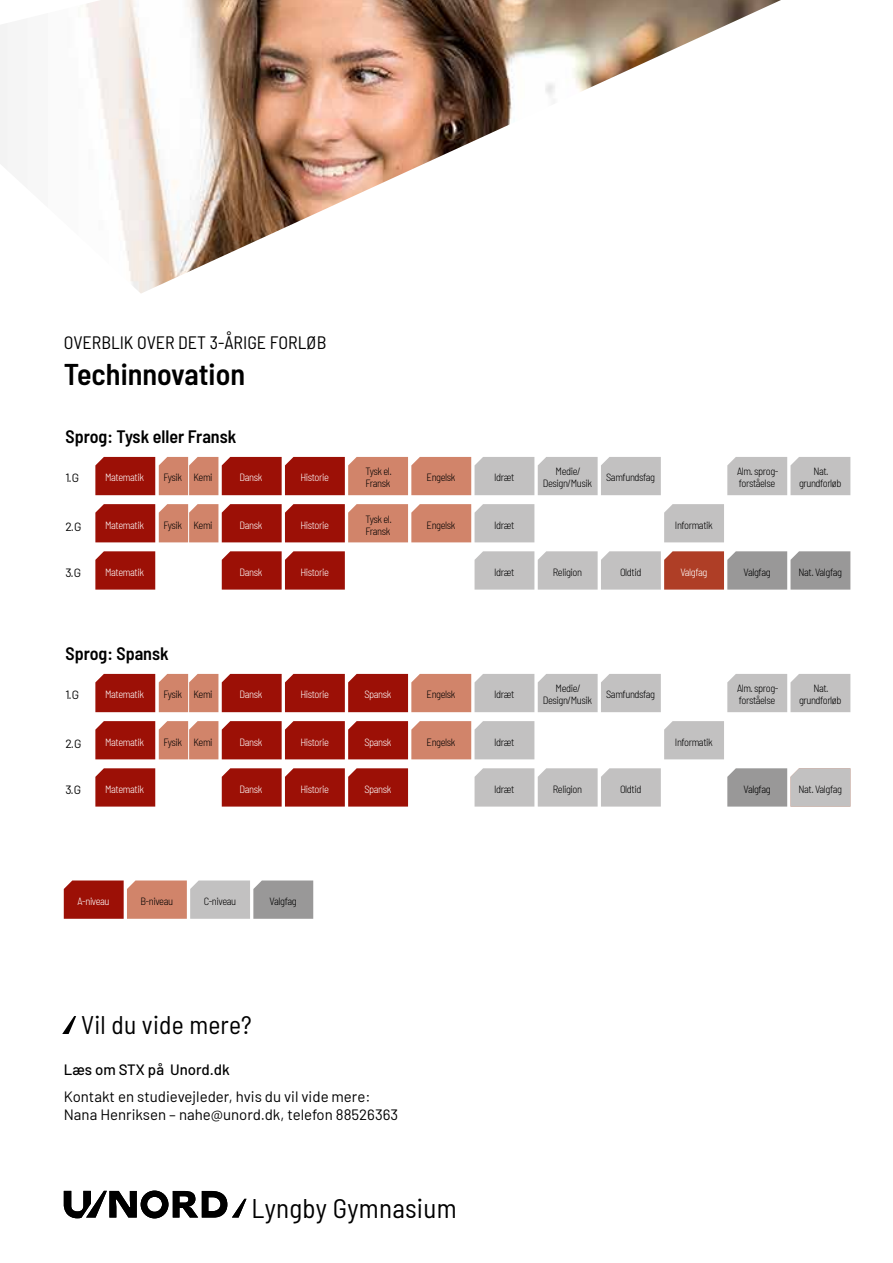
<style>
.page{position:relative;width:893px;height:1263px;background:#fff}
.page>*{position:absolute;margin:0;border:0;box-sizing:border-box;transform-origin:0 0}
.t1{font:600 semi-condensed 30px "Barlow";color:#000}
.t2{font:semi-condensed 27px "Barlow";letter-spacing:.01em;color:#000}
.t3{font:semi-condensed 25.5px "Barlow";letter-spacing:.01em;color:#000}
.t4{font:600 semi-condensed 18px "Barlow";color:#000}
.t5{font:semi-condensed 18px "Barlow";color:#000}
.t6{font:15px/18px "Barlow";color:#000}
.t7{font:500 15px "Barlow";color:#000}
.t8{font:12px "Barlow";color:#000}
.t9{font:300 semi-condensed 10.5px/12px "Barlow";letter-spacing:-.04em;color:#000}
.t10{font:300 semi-condensed 10.5px "Barlow";letter-spacing:-.04em;color:#fff}
</style>
<div class="page">
<img style="left:0;top:0;width:781px;height:293px">
<svg style="left:62px;top:1016px;width:14px;height:18px"></svg>
<svg style="left:64px;top:1190px;width:182px;height:28px"></svg>
<svg style="left:64px;top:880px;width:249px;height:39px;background:#b7847c"></svg>
<svg style="left:95px;top:551px;width:60px;height:39px;background:#9f190f"></svg>
<svg style="left:222px;top:551px;width:123px;height:39px;background:#a11e15"></svg>
<svg style="left:95px;top:504px;width:439px;height:38px;background:#bc6657"></svg>
<div style="left:664px;top:504px;width:60px;height:38px;background:#c2c1c1"></div>
<svg style="left:95px;top:457px;width:566px;height:38px;background:#be7a6f"></svg>
<div style="left:727px;top:457px;width:123px;height:38px;background:#c2c1c1"></div>
<svg style="left:475px;top:551px;width:375px;height:39px;background:#b7a5a1"></svg>
<div style="left:95px;top:768px;width:60px;height:38px;background:#9c1006"></div>
<svg style="left:95px;top:721px;width:439px;height:38px;background:#b5564a"></svg>
<svg style="left:222px;top:768px;width:186px;height:38px;background:#a11e14"></svg>
<div style="left:664px;top:721px;width:60px;height:38px;background:#c2c1c1"></div>
<svg style="left:95px;top:674px;width:566px;height:38px;background:#b96e65"></svg>
<div style="left:727px;top:674px;width:123px;height:38px;background:#c2c1c1"></div>
<svg style="left:727px;top:768px;width:123px;height:38px;background:#b1b0b0"></svg>
<svg style="left:475px;top:768px;width:186px;height:38px;background:#c5c4c4"></svg>
<h3 class="t5" style="left:64px;top:329px;width:264px">OVERBLIK OVER DET 3-ÅRIGE FORLØB</h3>
<h1 class="t1" style="left:64px;top:352px;width:183px">Techinnovation</h1>
<h3 class="t4" style="left:65px;top:424px;width:172px">Sprog: Tysk eller Fransk</h3>
<p class="t8" style="left:65px;top:469px;width:15px">1.G</p>
<p class="t8" style="left:65px;top:518px;width:17px">2.G</p>
<p class="t8" style="left:65px;top:564px;width:17px">3.G</p>
<p class="t10" style="left:105px;top:470px;width:40px">Matematik</p>
<p class="t10" style="left:105px;top:517px;width:40px">Matematik</p>
<p class="t10" style="left:105px;top:564px;width:40px">Matematik</p>
<p class="t9" style="left:163px;top:471px;width:20px">Fysik</p>
<p class="t9" style="left:163px;top:518px;width:20px">Fysik</p>
<p class="t9" style="left:194px;top:471px;width:21px">Kemi</p>
<p class="t10" style="left:300px;top:470px;width:30px">Historie</p>
<p class="t10" style="left:300px;top:517px;width:30px">Historie</p>
<p class="t10" style="left:300px;top:564px;width:30px">Historie</p>
<p class="t10" style="left:240px;top:470px;width:24px">Dansk</p>
<p class="t10" style="left:240px;top:517px;width:24px">Dansk</p>
<p class="t10" style="left:240px;top:564px;width:24px">Dansk</p>
<p class="t9" style="left:194px;top:518px;width:21px">Kemi</p>
<p class="t9" style="left:365px;top:465px;width:28px">Tysk el.<br>Fransk</p>
<p class="t9" style="left:365px;top:512px;width:28px">Tysk el.<br>Fransk</p>
<p class="t9" style="left:427px;top:471px;width:30px">Engelsk</p>
<p class="t9" style="left:494px;top:471px;width:22px">Idræt</p>
<p class="t9" style="left:427px;top:518px;width:30px">Engelsk</p>
<p class="t9" style="left:494px;top:518px;width:22px">Idræt</p>
<p class="t9" style="left:494px;top:565px;width:22px">Idræt</p>
<p class="t9" style="left:543px;top:465px;width:51px;text-align:center">Medie/<br>Design/Musik</p>
<p class="t9" style="left:606px;top:471px;width:50px">Samfundsfag</p>
<p class="t9" style="left:737px;top:465px;width:43px">Alm. sprog&shy;forståelse</p>
<p class="t9" style="left:799px;top:465px;width:44px;text-align:center">Nat. grundforløb</p>
<p class="t9" style="left:675px;top:518px;width:39px">Informatik</p>
<p class="t9" style="left:553px;top:565px;width:31px">Religion</p>
<p class="t9" style="left:620px;top:565px;width:23px">Oldtid</p>
<p class="t10" style="left:680px;top:564px;width:29px">Valgfag</p>
<p class="t9" style="left:743px;top:565px;width:29px">Valgfag</p>
<p class="t9" style="left:798px;top:565px;width:45px">Nat. Valgfag</p>
<h3 class="t4" style="left:65px;top:641px;width:105px">Sprog: Spansk</h3>
<p class="t8" style="left:65px;top:686px;width:15px">1.G</p>
<p class="t8" style="left:65px;top:735px;width:17px">2.G</p>
<p class="t8" style="left:65px;top:781px;width:17px">3.G</p>
<p class="t10" style="left:105px;top:687px;width:40px">Matematik</p>
<p class="t10" style="left:105px;top:734px;width:40px">Matematik</p>
<p class="t10" style="left:105px;top:781px;width:40px">Matematik</p>
<p class="t9" style="left:163px;top:688px;width:20px">Fysik</p>
<p class="t9" style="left:163px;top:735px;width:20px">Fysik</p>
<p class="t9" style="left:194px;top:688px;width:21px">Kemi</p>
<p class="t10" style="left:300px;top:687px;width:30px">Historie</p>
<p class="t10" style="left:300px;top:734px;width:30px">Historie</p>
<p class="t10" style="left:300px;top:781px;width:30px">Historie</p>
<p class="t10" style="left:240px;top:687px;width:24px">Dansk</p>
<p class="t10" style="left:240px;top:734px;width:24px">Dansk</p>
<p class="t10" style="left:240px;top:781px;width:24px">Dansk</p>
<p class="t9" style="left:194px;top:735px;width:21px">Kemi</p>
<p class="t10" style="left:364px;top:687px;width:29px">Spansk</p>
<p class="t9" style="left:427px;top:688px;width:30px">Engelsk</p>
<p class="t9" style="left:494px;top:688px;width:22px">Idræt</p>
<p class="t10" style="left:364px;top:734px;width:29px">Spansk</p>
<p class="t9" style="left:427px;top:735px;width:30px">Engelsk</p>
<p class="t9" style="left:494px;top:735px;width:22px">Idræt</p>
<p class="t10" style="left:364px;top:781px;width:29px">Spansk</p>
<p class="t9" style="left:494px;top:782px;width:22px">Idræt</p>
<p class="t9" style="left:543px;top:682px;width:51px;text-align:center">Medie/<br>Design/Musik</p>
<p class="t9" style="left:606px;top:688px;width:50px">Samfundsfag</p>
<p class="t9" style="left:737px;top:682px;width:43px">Alm. sprog&shy;forståelse</p>
<p class="t9" style="left:799px;top:682px;width:44px;text-align:center">Nat. grundforløb</p>
<p class="t9" style="left:675px;top:735px;width:39px">Informatik</p>
<p class="t9" style="left:553px;top:782px;width:31px">Religion</p>
<p class="t9" style="left:620px;top:782px;width:23px">Oldtid</p>
<p class="t9" style="left:743px;top:782px;width:29px">Valgfag</p>
<p class="t9" style="left:798px;top:782px;width:45px">Nat. Valgfag</p>
<p class="t9" style="left:807px;top:782px;width:29px">Valgfag</p>
<p class="t10" style="left:77px;top:893px;width:34px">A-niveau</p>
<p class="t9" style="left:140px;top:894px;width:34px">B-niveau</p>
<p class="t9" style="left:204px;top:894px;width:34px">C-niveau</p>
<p class="t9" style="left:270px;top:894px;width:29px">Valgfag</p>
<h3 class="t3" style="left:81px;top:1006px;width:172px">Vil du vide mere?</h3>
<h3 class="t7" style="left:64px;top:1058px;width:167px">Læs om STX på Unord.dk</h3>
<h3 class="t6" style="left:64px;top:1087px;width:336px">Kontakt en studievejleder, hvis du vil vide mere:<br>Nana Henriksen – nahe@unord.dk, telefon 88526363</h3>
<h2 class="t2" style="left:252px;top:1188px;width:206px">Lyngby Gymnasium</h2>
</div>
